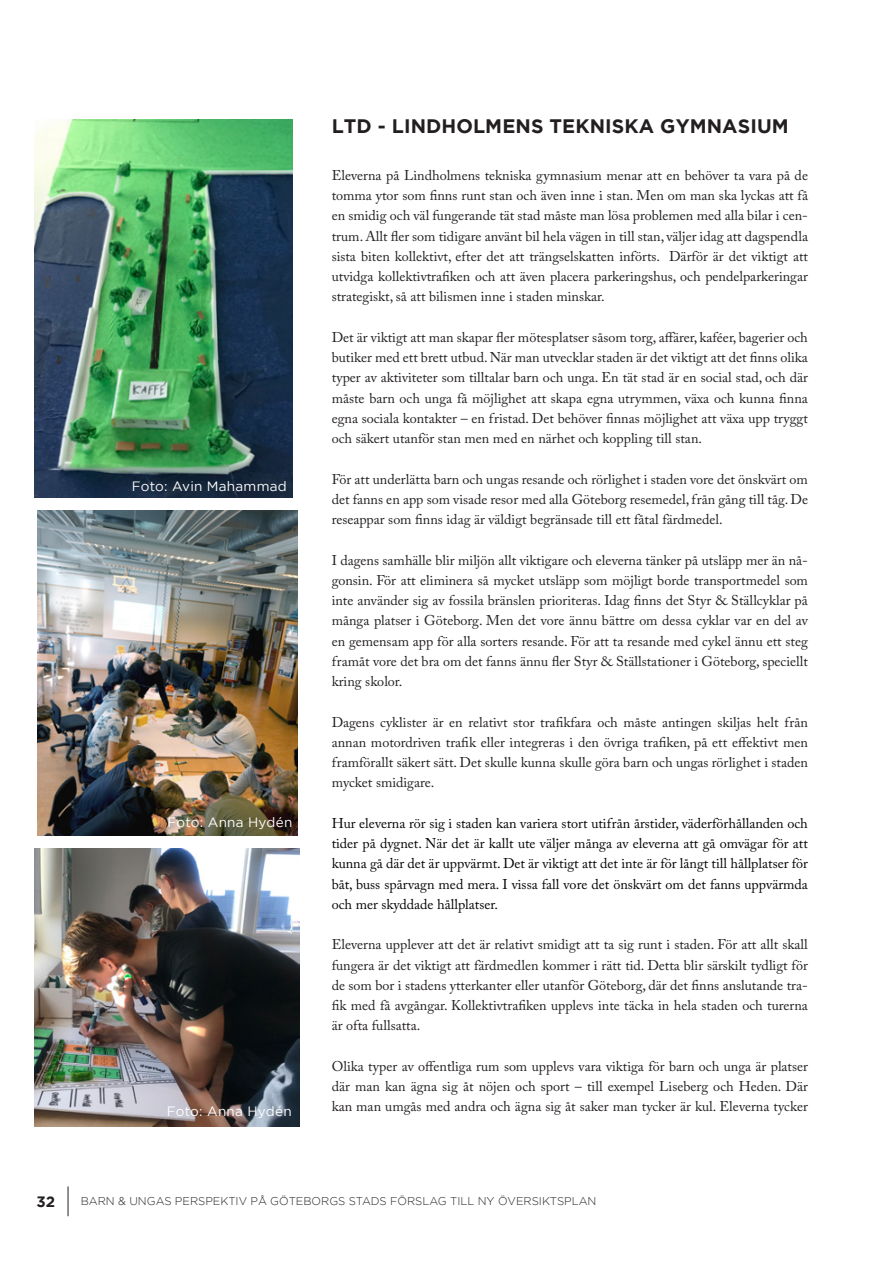
<style>
.page{position:relative;width:893px;height:1263px;background:#fff}
.page>*{position:absolute;margin:0;border:0;box-sizing:border-box;transform-origin:0 0}
.Innehåll_1{font:700 19.5px "Gotham";letter-spacing:.005em;color:#231f20}
.t1{font:700 15px "Gotham";color:#231f20}
.Brödtext_utan_indrag{font:14.1px/20.2px "Adobe Caslon Pro";color:#231f20;text-align:justify}
.Brödtext_utan_indrag-2{font:14.1px/20.2px "Adobe Caslon Pro";color:#040503;text-align:justify}
.Sidfot{font:13.5px "Gotham";letter-spacing:.02em;color:#fff}
.t2{font:300 11.25px "Gotham";color:#231f20}
</style>
<div class="page">
<hr style="left:68px;top:1186px;width:1px;height:30px;background:#231f20">
<img style="left:34px;top:119px;width:259px;height:378px">
<img style="left:34px;top:848px;width:266px;height:279px">
<img style="left:37px;top:510px;width:261px;height:326px">
<p class="Sidfot" style="left:132px;top:479px;width:157px">Foto: Avin Mahammad</p>
<p class="Sidfot" style="left:168px;top:815px;width:126px">Foto: Anna Hydén</p>
<p class="Sidfot" style="left:167px;top:1104px;width:126px">Foto: Anna Hydén</p>
<p class="Innehåll_1" style="left:332px;top:115px;width:459px">LTD - LINDHOLMENS TEKNISKA GYMNASIUM</p>
<p class="Brödtext_utan_indrag" style="left:332px;top:165px;width:478px">Eleverna på Lindholmens tekniska gymnasium menar att en behöver ta vara på de tomma ytor som finns runt stan och även inne i stan. Men om man ska lyckas att få en smidig och väl fungerande tät stad måste man lösa problemen med alla bilar i cen&shy;trum. Allt fler som tidigare använt bil hela vägen in till stan, väljer idag att dagspendla sista biten kollektivt, efter det att trängselskatten införts. Därför är det viktigt att utvidga kollektivtrafiken och att även placera parkeringshus, och pendelparkeringar strategiskt, så att bilismen inne i staden minskar.</p>
<p class="Brödtext_utan_indrag" style="left:332px;top:327px;width:478px">Det är viktigt att man skapar fler mötesplatser såsom torg, affärer, kaféer, bagerier och butiker med ett brett utbud. När man utvecklar staden är det viktigt att det finns olika typer av aktiviteter som tilltalar barn och unga. En tät stad är en social stad, och där måste barn och unga få möjlighet att skapa egna utrymmen, växa och kunna finna egna sociala kontakter – en fristad. Det behöver finnas möjlighet att växa upp tryggt och säkert utanför stan men med en närhet och koppling till stan.</p>
<p class="Brödtext_utan_indrag" style="left:332px;top:469px;width:478px">För att underlätta barn och ungas resande och rörlighet i staden vore det önskvärt om det fanns en app som visade resor med alla Göteborg resemedel, från gång till tåg. De reseappar som finns idag är väldigt begränsade till ett fåtal färdmedel.</p>
<p class="Brödtext_utan_indrag" style="left:332px;top:550px;width:478px">I dagens samhälle blir miljön allt viktigare och eleverna tänker på utsläpp mer än nå&shy;gonsin. För att eliminera så mycket utsläpp som möjligt borde transportmedel som inte använder sig av fossila bränslen prioriteras. Idag finns det Styr &amp; Ställcyklar på många platser i Göteborg. Men det vore ännu bättre om dessa cyklar var en del av en gemensam app för alla sorters resande. För att ta resande med cykel ännu ett steg framåt vore det bra om det fanns ännu fler Styr &amp; Ställstationer i Göteborg, speciellt kring skolor.</p>
<p class="Brödtext_utan_indrag" style="left:332px;top:712px;width:478px">Dagens cyklister är en relativt stor trafikfara och måste antingen skiljas helt från annan motordriven trafik eller integreras i den övriga trafiken, på ett effektivt men framförallt säkert sätt. Det skulle kunna skulle göra barn och ungas rörlighet i staden mycket smidigare.</p>
<p class="Brödtext_utan_indrag-2" style="left:332px;top:813px;width:478px">Hur eleverna rör sig i staden kan variera stort utifrån årstider, väderförhållanden och tider på dygnet. När det är kallt ute väljer många av eleverna att gå omvägar för att kunna gå där det är uppvärmt. Det är viktigt att det inte är för långt till hållplatser för båt, buss spårvagn med mera. I vissa fall vore det önskvärt om det fanns uppvärmda och mer skyddade hållplatser.</p>
<p class="Brödtext_utan_indrag" style="left:332px;top:934px;width:478px">Eleverna upplever att det är relativt smidigt att ta sig runt i staden. För att allt skall fungera är det viktigt att färdmedlen kommer i rätt tid. Detta blir särskilt tydligt för de som bor i stadens ytterkanter eller utanför Göteborg, där det finns anslutande tra&shy;fik med få avgångar. Kollektivtrafiken upplevs inte täcka in hela staden och turerna är ofta fullsatta.</p>
<p class="Brödtext_utan_indrag" style="left:332px;top:1056px;width:478px">Olika typer av offentliga rum som upplevs vara viktiga för barn och unga är platser där man kan ägna sig åt nöjen och sport – till exempel Liseberg och Heden. Där kan man umgås med andra och ägna sig åt saker man tycker är kul. Eleverna tycker</p>
<p class="t1" style="left:37px;top:1192px;width:20px">32</p>
<p class="t2" style="left:81px;top:1195px;width:517px">BARN &amp; UNGAS PERSPEKTIV PÅ GÖTEBORGS STADS FÖRSLAG TILL NY ÖVERSIKTSPLAN</p>
</div>
